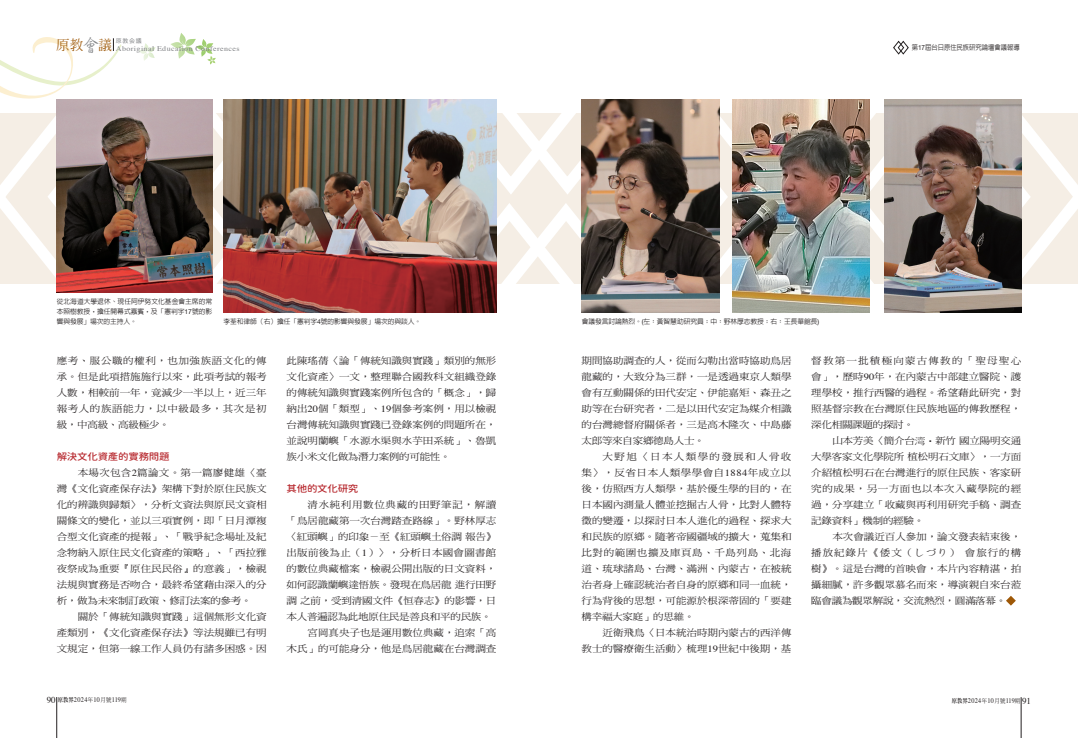
<style>
.page{position:relative;width:1078px;height:738px;background:#fff}
.page>*{position:absolute;margin:0;border:0;box-sizing:border-box;transform-origin:0 0}
.t1{font:500 13.6px "AR Ming B5";color:#9e5807}
.內文{font:9.4px/16px "DF Ming Std W5";color:#231f20;text-align:justify;scale:1.11 1}
.內文_小標3{font:9.4px "Gen Sen Rounded TW M";letter-spacing:-.025em;color:#b7282e;scale:1.11 1}
.t2{font:7.2px "Times";letter-spacing:.05em;color:#808285;scale:1.11 1}
.t3{font:7px "Times";letter-spacing:.05em;color:#231f20;scale:.9 1}
.正常{font:500 7px "AR Hei B5";color:#231f20;scale:.9 1}
.正常-2{font:500 6.8px/10px "AR Hei B5";letter-spacing:-.01em;color:#231f20;text-align:justify}
.t4{font:6px "Heisei Kaku Go Std W3";color:#808285}
.s1{font-family:"AR Xing Shu B5";font-size:18.5px;color:#808285}
.s2{font-family:"Helvetica Neue";font-weight:400}
.s3{font-family:"Times"}
.s4{font-family:"DF Ming Std W3"}
.s5{font-family:"Ming Lt HKSCS UNI H"}
.s6{font-size:9px}
.s7{font-family:"AR Ming B5";font-weight:800;font-size:6px}
.s8{font-family:"DF Ming Std W5";font-size:6px}
</style>
<div class="page">
<hr style="left:57px;top:696px;width:1px;height:41px;background:#231f20">
<hr style="left:1020px;top:696px;width:1px;height:41px;background:#231f20">
<svg style="left:1006px;top:596px;width:9px;height:9px"></svg>
<svg style="left:0;top:33px;width:1077px;height:280px"></svg>
<img style="left:57px;top:99px;width:155px;height:193px">
<img style="left:581px;top:99px;width:138px;height:213px">
<img style="left:732px;top:99px;width:137px;height:213px">
<img style="left:883px;top:99px;width:137px;height:213px">
<img style="left:223px;top:99px;width:273px;height:213px">
<h1 class="t1" style="left:56px;top:38px;width:58px">原教<span class="s1">會</span>議</h1>
<p class="t4" style="left:116px;top:37px;width:27px">原教会議</p>
<p class="t2" style="left:116px;top:42px;width:113px">Aboriginal Education Conferences</p>
<p class="正常" style="left:911px;top:44px;width:121px">第<span class="s2">17</span>屆台日原住民族研究論壇會議報導</p>
<p class="正常-2" style="left:57px;top:296px;width:157px">從北海道大學退休、現任阿伊努文化基金會主席的常本照樹教授，擔任開幕式嘉賓，及「憲判字<span class="s2">17</span>號的影響與發展」場次的主持人。</p>
<p class="正常-2" style="left:223px;top:316px;width:199px">李荃和律師（右）擔任「憲判字<span class="s2">4</span>號的影響與發展」場次的與談人。</p>
<p class="正常-2" style="left:581px;top:316px;width:239px">會議發言討論熱烈。<span class="s2">(</span>左：黃智慧助研究員；中：野林厚志教授；右：王長華館長<span class="s2">)</span></p>
<p class="內文" style="left:57px;top:352px;width:191px">應考、服公職的權利，也加強族語文化的傳承。但是此項措施施行以來，此項考試的報考人數，相較前一年，竟減少一半以上，近三年報考人的族語能力，以中級最多，其次是初級，中高級、高級極少。</p>
<p class="內文_小標3" style="left:57px;top:451px;width:103px">解決文化資產的實務問題</p>
<p class="內文" style="left:57px;top:464px;width:191px;text-indent:21px">本場次包含<span class="s3">2</span>篇論文。第一篇廖健雄〈臺灣《文化資產保存法》架構下對於原住民族文化的辨識與歸類〉，分析文資法與原民文資相關條文的變化，並以三項實例，即「日月潭複合型文化資產的提報」、「戰爭紀念場址及紀念物納入原住民文化資產的策略」、「西拉雅夜祭成為重要『原住民民俗』的意義」，檢視法規與實務是否吻合，最終希望藉由深入的分析，做為未來制訂政策、修訂法案的參考。</p>
<p class="內文" style="left:57px;top:608px;width:191px;text-indent:21px">關於「傳統知識與實踐」這個無形文化資產類別，《文化資產保存法》等法規雖已有明文規定，但第一線工作人員仍有諸多困惑。因</p>
<p class="內文" style="left:286px;top:352px;width:191px">此陳瑤蒨〈論「傳統知識與實踐」類別的無形文化資產〉一文，整理聯合國教科文組織登錄的傳統知識與實踐案例所包含的「概念」，歸納出<span class="s3">20</span>個「類型」、<span class="s3">19</span>個參考案例，用以檢視台灣傳統知識與實踐已登錄案例的問題所在，並說明蘭嶼「水源水渠與水芋田系統」、魯凱族小米文化做為潛力案例的可能性。</p>
<p class="內文_小標3" style="left:286px;top:483px;width:66px">其他的文化研究</p>
<p class="內文" style="left:286px;top:496px;width:191px;text-indent:21px">清水純利用數位典藏的田野筆記，解讀「鳥居龍藏第一次台灣踏查路線」。野林厚志〈紅頭嶼」的印象<span class="s4">－</span>至《紅頭嶼土俗調 報告》出版前後為止（<span class="s3">1</span>）〉，分析日本國會圖書館的數位典藏檔案，檢視公開出版的日文資料，如何認識蘭嶼達悟族。發現在鳥居龍 進行田野調 之前，受到清國文件《恒春志》的影響，日本人普遍認為此地原住民是善良和平的民族。</p>
<p class="內文" style="left:286px;top:624px;width:191px;text-align:right">宮岡真央子也是運用數位典藏，追索「高<br>木氏」的可能身分，他是鳥居龍藏在台灣調查</p>
<p class="內文" style="left:581px;top:352px;width:191px">期間協助調查的人，從而勾勒出當時協助鳥居龍藏的，大致分為三群，一是透過東京人類學會有互動關係的田代安定、伊能嘉矩、森丑之助等在台研究者，二是以田代安定為媒介相識的台灣總督府關係者，三是高木隆次、中島藤太郎等來自家鄉德島人士。</p>
<p class="內文" style="left:581px;top:448px;width:191px;text-indent:21px">大野旭〈日本人類學的發展和人骨收集〉，反省日本人類學學會自<span class="s3">1884</span>年成立以後，仿照西方人類學，基於優生學的目的，在日本國內測量人體並挖掘古人骨，比對人體特徵的變遷，以探討日本人進化的過程、探求大和民族的原鄉。隨著帝國疆域的擴大，蒐集和比對的範圍也擴及庫頁島、千島列島、北海道、琉球諸島、台灣、滿洲、內蒙古，在被統治者身上確認統治者自身的原鄉和同一血統，行為背後的思想，可能源於根深蒂固的「要建構幸福大家庭」的思維。</p>
<p class="內文" style="left:581px;top:624px;width:191px;text-align:right">近衛飛鳥〈日本統治時期內蒙古的西洋傳<br>教士的醫療衛生活動〉梳理<span class="s3">19</span>世紀中後期，基</p>
<p class="內文" style="left:811px;top:352px;width:191px">督教第一批積極向蒙古傳教的「聖母聖心會」，歷時<span class="s3">90</span>年，在內蒙古中部建立醫院、護理學校，推行西醫的過程。希望藉此研究，對照基督宗教在台灣原住民族地區的傳教歷程，深化相關課題的探討。</p>
<p class="內文" style="left:811px;top:432px;width:191px;text-indent:21px">山本芳美〈簡介台<span class="s5">湾・</span>新竹 國立陽明交通大學客家文化學院所 植松明石文庫〉，一方面介紹植松明石在台灣進行的原住民族、客家研究的成果，另一方面也以本次入藏學院的經過，分享建立「收藏與再利用研究手稿、調查記錄資料」機制的經驗。</p>
<p class="內文" style="left:811px;top:528px;width:191px;text-indent:21px">本次會議近百人參加，論文發表結束後，播放紀錄片《倭文（しづり）會旅行的構樹》。這是台灣的首映會，本片內容精湛，拍攝細膩，許多觀眾慕名而來，導演親自來台蒞臨會議為觀眾解說，交流熱烈，圓滿落幕。</p>
<p class="t3" style="left:47px;top:693px;width:90px"><span class="s6">90</span> <span class="s7">原教界</span>2024<span class="s8">年</span>10<span class="s8">月號</span>119<span class="s8">期</span></p>
<p class="t3" style="left:951px;top:693px;width:90px"><span class="s7">原教界</span>2024<span class="s8">年</span>10<span class="s8">月號</span>119<span class="s8">期</span> <span class="s6">91</span></p>
</div>
